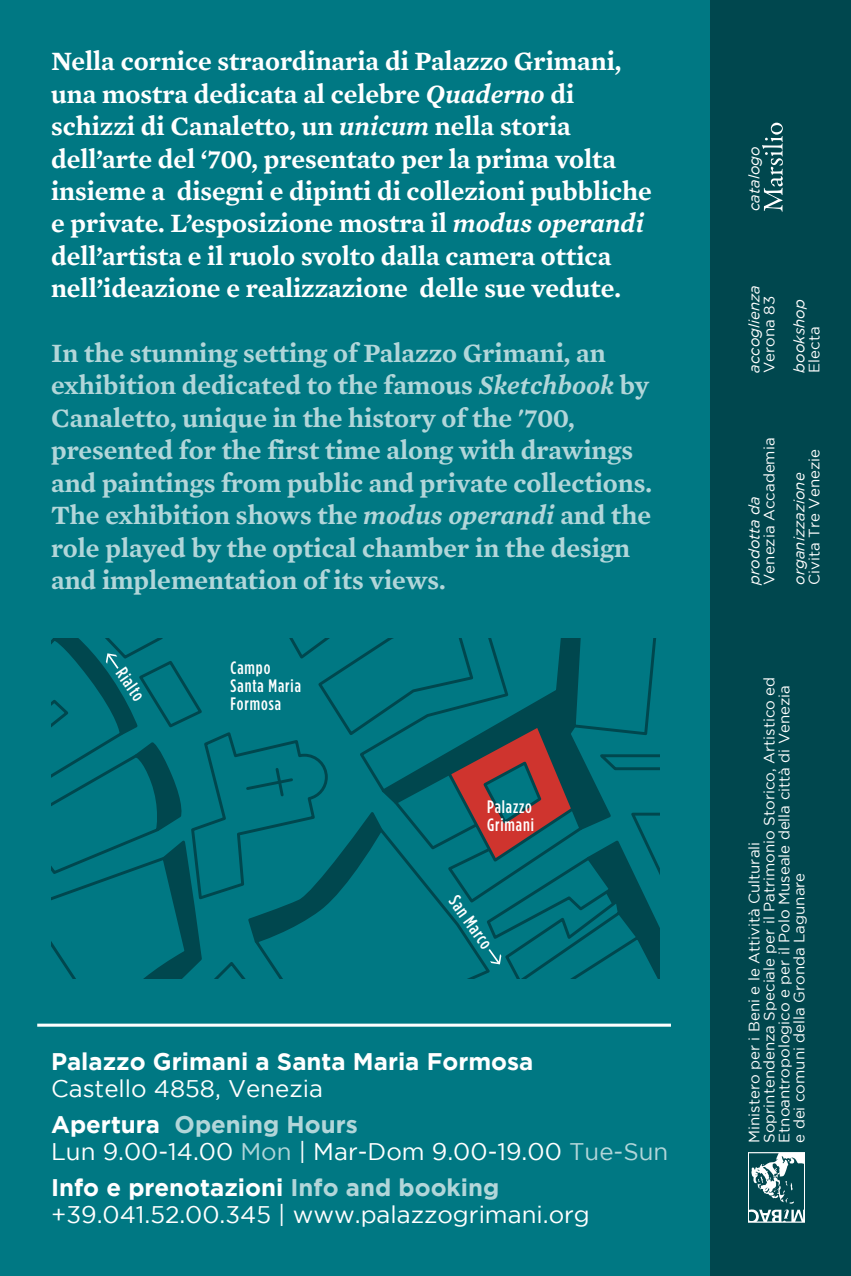
<style>
.page{position:relative;width:851px;height:1276px;background:#fff}
.page>*{position:absolute;margin:0;border:0;box-sizing:border-box;transform-origin:0 0}
.t1{font:600 27px/32.4px "Mercury Text G4";color:#fff}
.t2{font:600 27px/32.4px "Mercury Text G4";color:rgb(255 255 255/.7)}
.t3{font:24px/36px "Gotham";color:#fff}
.t4{font:700 24px "Gotham";color:#fff}
.t5{font:500 18px/18px "Gotham Condensed";letter-spacing:.05em;color:#fff}
.t6{font:15px/15px "Gotham";color:#fff}
.t7{font:italic 15px "Gotham";color:#fff}
.s1{font-style:italic}
.s2{font-weight:700}
.s3{font-weight:700;color:rgb(255 255 255/.7)}
.s4{color:rgb(255 255 255/.7)}
</style>
<div class="page">
<div style="left:0;top:0;width:850px;height:1276px;background:#007883"></div>
<div style="left:710px;top:0;width:140px;height:1276px;background:#00474e"></div>
<hr style="left:37px;top:1023px;width:634px;height:3px;background:#fff">
<svg style="left:750px;top:1154px;width:52px;height:66px"></svg>
<div style="left:748px;top:1152px;width:56px;height:70px;border:1px solid #fff"></div>
<svg style="left:762px;top:123px;width:20px;height:89px"></svg>
<svg style="left:51px;top:638px;width:608px;height:340px"></svg>
<p class="t1" style="left:51px;top:45px;width:602px">Nella cornice straordinaria di Palazzo Grimani, una mostra dedicata al celebre <span class="s1">Quaderno</span> di schizzi di Canaletto, un <span class="s1">unicum</span> nella storia dell’arte del ‘700, presentato per la prima volta insieme a disegni e dipinti di collezioni pubbliche e private. L’esposizione mostra il <span class="s1">modus operandi </span>dell’artista e il ruolo svolto dalla camera ottica nell’ideazione e realizzazione delle sue vedute.</p>
<p class="t2" style="left:51px;top:337px;width:602px">In the stunning setting of Palazzo Grimani, an exhibition dedicated to the famous <span class="s1">Sketchbook</span> by Canaletto, unique in the history of the '700, presented for the first time along with drawings and paintings from public and private collections.<br>The exhibition shows the <span class="s1">modus operandi</span> and the role played by the optical chamber in the design and implementation of its views.</p>
<p class="t5" style="left:128px;top:664px;width:37px;rotate:55deg">Rialto</p>
<p class="t5" style="left:230px;top:658px;width:72px">Campo<br>Santa Maria<br>Formosa</p>
<p class="t5" style="left:487px;top:797px;width:48px">Palazzo<br>Grimani</p>
<p class="t5" style="left:460px;top:892px;width:61px;rotate:54deg">San Marco</p>
<p class="t4" style="left:51px;top:1047px;width:484px">Palazzo Grimani a Santa Maria Formosa</p>
<p class="t3" style="left:51px;top:1069px;width:308px">Castello 4858, Venezia<br><span class="s2">Apertura</span> <span class="s3">Opening Hours</span></p>
<p class="t3" style="left:51px;top:1132px;width:618px">Lun 9.00-14.00 <span class="s4">Mon</span> | Mar-Dom 9.00-19.00 <span class="s4">Tue-Sun<br></span><span class="s2">Info e prenotazioni</span> <span class="s3">Info and booking</span></p>
<p class="t3" style="left:51px;top:1195px;width:540px">+39.041.52.00.345 | www.palazzogrimani.org</p>
<p class="t7" style="left:745px;top:211px;width:66px;rotate:-90deg">catalogo</p>
<p class="t7" style="left:745px;top:373px;width:89px;rotate:-90deg">accoglienza</p>
<p class="t6" style="left:761px;top:373px;width:78px;rotate:-90deg">Verona 83</p>
<p class="t7" style="left:790px;top:373px;width:76px;rotate:-90deg">bookshop</p>
<p class="t6" style="left:806px;top:373px;width:48px;rotate:-90deg">Electa</p>
<p class="t6" style="left:761px;top:585px;width:149px;rotate:-90deg">Venezia Accademia</p>
<p class="t7" style="left:745px;top:585px;width:90px;rotate:-90deg">prodotta da</p>
<p class="t6" style="left:806px;top:585px;width:137px;rotate:-90deg">Civita Tre Venezie</p>
<p class="t7" style="left:790px;top:585px;width:114px;rotate:-90deg">organizzazione</p>
<p class="t6" style="left:746px;top:1142px;width:467px;rotate:-90deg">Ministero per i Beni e le Attività Culturali<br>Soprintendenza Speciale per il Patrimonio Storico, Artistico ed Etnoantropologico e per il Polo Museale della città di Venezia e dei comuni della Gronda Lagunare</p>
</div>
